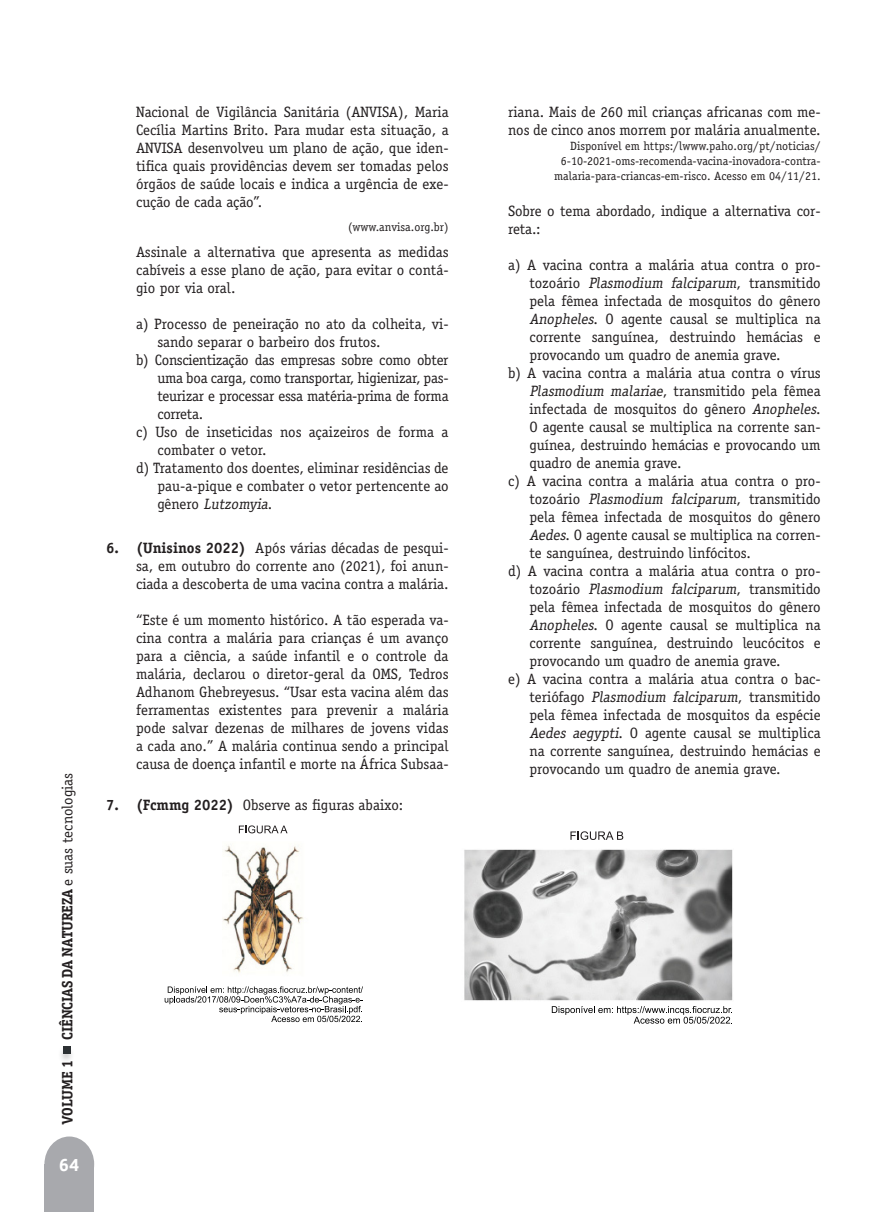
<style>
.page{position:relative;width:893px;height:1212px;background:#fff}
.page>*{position:absolute;margin:0;border:0;box-sizing:border-box;transform-origin:0 0}
.t1{font:18px "Secular One";color:#fff}
.Alternativas{font:15px/18px "Officina Serif Std";color:#231f20;text-align:justify}
.Questão_2{font:15px/18px "Officina Serif Std";color:#231f20;text-align:justify}
.Questão_1{font:15px/18px "Officina Serif Std";color:#231f20;text-align:justify}
.t2{font:700 15px "Officina Ser ITC";color:#231f20}
.Fonte{font:12px/15px "Officina Serif Std";color:#231f20;text-align:right}
.s1{font-family:"Officina Serif Std";font-weight:400}
.s2{font-style:italic}
.s3{font-weight:700}
</style>
<div class="page">
<div style="left:44px;top:1136px;width:50px;height:56px;background:#a8a9ad;border-radius:50%"></div>
<div style="left:44px;top:1165px;width:50px;height:47px;background:#a8a9ad"></div>
<div style="left:58px;top:1046px;width:17px;height:17px;background:#231f20;opacity:.21"></div>
<div style="left:63px;top:1046px;width:7px;height:7px;background:#2c3033"></div>
<img style="left:222px;top:845px;width:82px;height:128px">
<svg style="left:239px;top:825px;width:49px;height:8px"></svg>
<svg style="left:165px;top:986px;width:198px;height:36px"></svg>
<img style="left:464px;top:849px;width:269px;height:152px">
<svg style="left:570px;top:831px;width:53px;height:9px"></svg>
<svg style="left:552px;top:1006px;width:180px;height:17px"></svg>
<p class="t2" style="left:58px;top:1040px;width:268px;rotate:-90deg">CIÊNCIAS DA NATUREZA <span class="s1">e suas tecnologias</span></p>
<p class="t2" style="left:58px;top:1124px;width:66px;rotate:-90deg">VOLUME 1</p>
<p class="t1" style="left:59px;top:1152px;width:22px">64</p>
<p class="Questão_1" style="left:136px;top:103px;width:314px">Nacional de Vigilância Sanitária (ANVISA), Maria Cecília Martins Brito. Para mudar esta situação, a ANVISA desenvolveu um plano de ação, que iden&shy;tifica quais providências devem ser tomadas pelos órgãos de saúde locais e indica a urgência de exe&shy;cução de cada ação”.</p>
<p class="Fonte" style="left:348px;top:219px;width:102px">(www.anvisa.org.br)</p>
<p class="Questão_2" style="left:136px;top:243px;width:314px">Assinale a alternativa que apresenta as medidas cabíveis a esse plano de ação, para evitar o contá&shy;gio por via oral.</p>
<p class="Alternativas" style="left:157px;top:315px;width:293px;text-indent:-21px">a) Processo de peneiração no ato da colheita, vi&shy;sando separar o barbeiro dos frutos.</p>
<p class="Alternativas" style="left:157px;top:351px;width:293px;text-indent:-21px">b) Conscientização das empresas sobre como obter uma boa carga, como transportar, higienizar, pas&shy;teurizar e processar essa matéria-prima de forma correta.</p>
<p class="Alternativas" style="left:157px;top:423px;width:293px;text-indent:-21px">c) Uso de inseticidas nos açaizeiros de forma a combater o vetor.</p>
<p class="Alternativas" style="left:157px;top:459px;width:293px;text-indent:-21px">d) Tratamento dos doentes, eliminar residências de pau-a-pique e combater o vetor pertencente ao g ê n e r o <span class="s2">Lutzomyia</span>.</p>
<p class="Questão_1" style="left:136px;top:539px;width:314px;text-indent:-30px"><span class="s3">6. (Unisinos 2022)</span> Após várias décadas de pesqui&shy;sa, em outubro do corrente ano (2021), foi anun&shy;ciada a descoberta de uma vacina contra a malária.</p>
<p class="Questão_2" style="left:136px;top:611px;width:314px">“Este é um momento histórico. A tão esperada va&shy;cina contra a malária para crianças é um avanço para a ciência, a saúde infantil e o controle da malária, declarou o diretor-geral da OMS, Tedros Adhanom Ghebreyesus. “Usar esta vacina além das ferramentas existentes para prevenir a malária pode salvar dezenas de milhares de jovens vidas a cada ano.” A malária continua sendo a principal causa de doença infantil e morte na África Subsaa-</p>
<p class="Questão_1" style="left:106px;top:796px;width:299px"><span class="s3">7. (Fcmmg 2022)</span> Observe as figuras abaixo:</p>
<p class="Questão_2" style="left:508px;top:103px;width:314px">riana. Mais de 260 mil crianças africanas com me&shy;nos de cinco anos morrem por malária anualmente.</p>
<p class="Fonte" style="left:561px;top:139px;width:261px">Disponível em https:/lwww.paho.org/pt/noticias/<br>6-10-2021-oms-recomenda-vacina-inovadora-contra-</p>
<p class="Fonte" style="left:554px;top:169px;width:268px">malaria-para-criancas-em-risco. Acesso em 04/11/21.</p>
<p class="Questão_2" style="left:508px;top:202px;width:314px">Sobre o tema abordado, indique a alternativa cor&shy;reta.:</p>
<p class="Alternativas" style="left:529px;top:256px;width:293px;text-indent:-21px">a) A vacina contra a malária atua contra o pro&shy;tozoário <span class="s2">Plasmodium falciparum</span>, transmitido pela fêmea infectada de mosquitos do gênero <span class="s2">Anopheles</span>. O agente causal se multiplica na corrente sanguínea, destruindo hemácias e provocando um quadro de anemia grave.</p>
<p class="Alternativas" style="left:529px;top:364px;width:293px;text-indent:-21px">b) A vacina contra a malária atua contra o vírus <span class="s2">Plasmodium malariae</span>, transmitido pela fêmea infectada de mosquitos do gênero <span class="s2">Anopheles</span>.<br>O agente causal se multiplica na corrente san&shy;guínea, destruindo hemácias e provocando um quadro de anemia grave.</p>
<p class="Alternativas" style="left:529px;top:472px;width:293px;text-indent:-21px">c) A vacina contra a malária atua contra o pro&shy;tozoário <span class="s2">Plasmodium falciparum</span>, transmitido pela fêmea infectada de mosquitos do gênero <span class="s2">Aedes</span>. O agente causal se multiplica na corren&shy;te sanguínea, destruindo linfócitos.</p>
<p class="Alternativas" style="left:529px;top:562px;width:293px;text-indent:-21px">d) A vacina contra a malária atua contra o pro&shy;tozoário <span class="s2">Plasmodium falciparum</span>, transmitido pela fêmea infectada de mosquitos do gênero <span class="s2">Anopheles</span>. O agente causal se multiplica na corrente sanguínea, destruindo leucócitos e provocando um quadro de anemia grave.</p>
<p class="Alternativas" style="left:529px;top:670px;width:293px;text-indent:-21px">e) A vacina contra a malária atua contra o bac&shy;teriófago <span class="s2">Plasmodium falciparum</span>, transmitido pela fêmea infectada de mosquitos da espécie <span class="s2">Aedes aegypti</span>. O agente causal se multiplica na corrente sanguínea, destruindo hemácias e provocando um quadro de anemia grave.</p>
</div>
